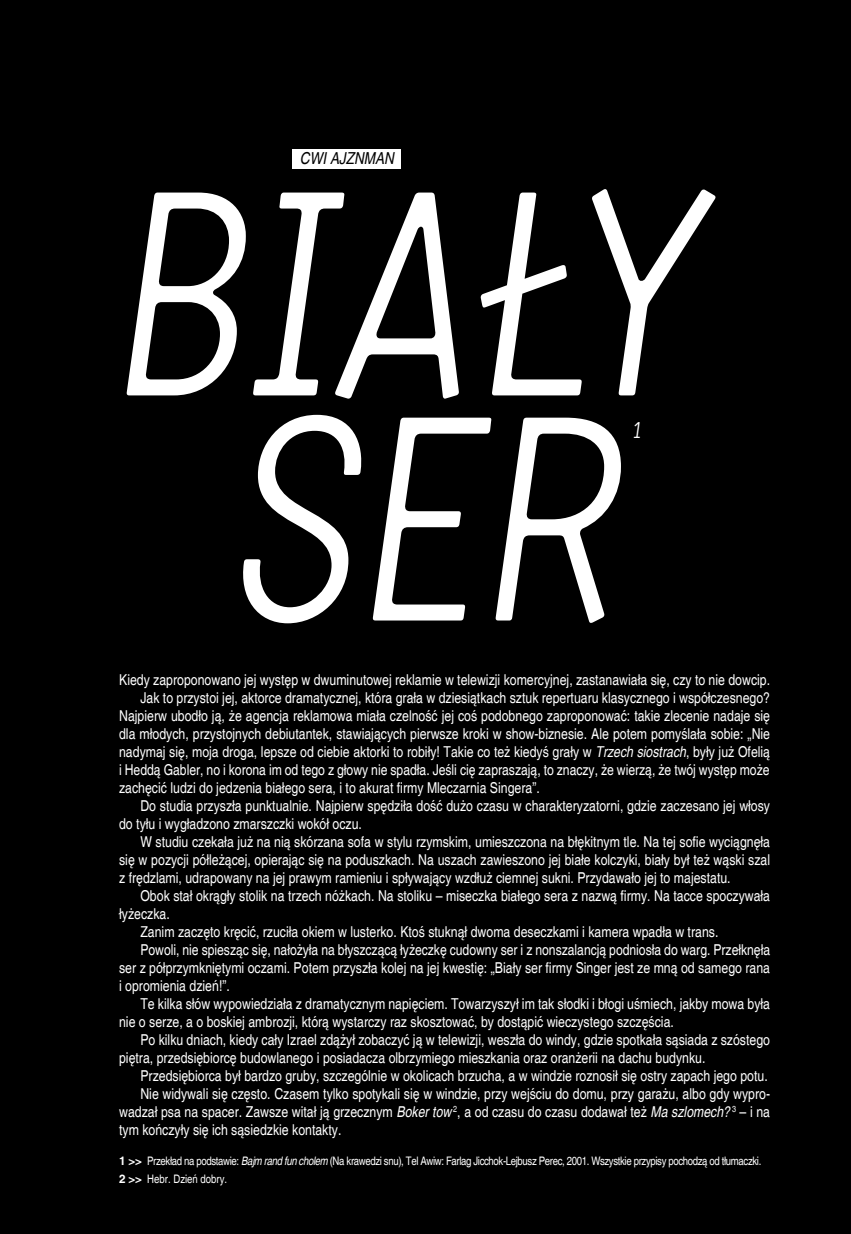
<style>
.page{position:relative;width:851px;height:1234px;background:#fff}
.page>*{position:absolute;margin:0;border:0;box-sizing:border-box;transform-origin:0 0}
.t1{font:italic 300 280.8px/224.9px "Katarine Std";color:#fff;text-align:center}
.t2{font:italic 300 22.05px "Katarine Std";color:#fff}
.t3{font:italic condensed 16.5px "Helvetica";color:#000}
.t4{font:condensed 15px "Helvetica";color:#fff}
.t5{font:condensed 11.7px/17.7px "Helvetica";letter-spacing:-.03em;color:#fff}
.s1{font-style:italic}
.s2{font-weight:700;font-stretch:normal}
</style>
<div class="page">
<div style="left:0;top:0;width:850px;height:1233px;background:#000"></div>
<div style="left:292px;top:149px;width:109px;height:19px;background:#fff"></div>
<p class="t3" style="left:300px;top:149px;width:95px">Cwi Ajznma n</p>
<h1 class="t1" style="left:119px;top:180px;width:585px">BIAŁY<br>SER</h1>
<h2 class="t2" style="left:633px;top:416px;width:10px">1</h2>
<p class="t4" style="left:119px;top:670px;width:652px">Kiedy zaproponowano jej występ w dwuminutowej reklamie w telewizji komercyjnej, zastanawiała się, czy to nie dowcip.</p>
<p class="t4" style="left:140px;top:688px;width:631px">Jak to przystoi jej, aktorce dramatycznej, która grała w dziesiątkach sztuk repertuaru klasycznego i współczesnego?</p>
<p class="t4" style="left:119px;top:706px;width:652px">Najpierw ubodło ją, że agencja reklamowa miała czelność jej coś podobnego zaproponować: takie zlecenie nadaje się</p>
<p class="t4" style="left:119px;top:724px;width:652px">dla młodych, przystojnych debiutantek, stawiających pierwsze kroki w show-biznesie. Ale potem pomyślała sobie: „Nie</p>
<p class="t4" style="left:119px;top:742px;width:652px">nadymaj się, moja droga, lepsze od ciebie aktorki to robiły! Takie co też kiedyś grały w <span class="s1">Trzech siostrach</span>, były już Ofelią</p>
<p class="t4" style="left:119px;top:760px;width:651px">i Heddą Gabler, no i korona im od tego z głowy nie spadła. Jeśli cię zapraszają, to znaczy, że wierzą, że twój występ może</p>
<p class="t4" style="left:119px;top:778px;width:422px">zachęcić ludzi do jedzenia białego sera, i to akurat firmy Mleczarnia Singera”.</p>
<p class="t4" style="left:140px;top:796px;width:631px">Do studia przyszła punktualnie. Najpierw spędziła dość dużo czasu w charakteryzatorni, gdzie zaczesano jej włosy</p>
<p class="t4" style="left:119px;top:814px;width:244px">do tyłu i wygładzono zmarszczki wokół oczu.</p>
<p class="t4" style="left:140px;top:832px;width:631px">W studiu czekała już na nią skórzana sofa w stylu rzymskim, umieszczona na błękitnym tle. Na tej sofie wyciągnęła</p>
<p class="t4" style="left:119px;top:850px;width:652px">się w pozycji półleżącej, opierając się na poduszkach. Na uszach zawieszono jej białe kolczyki, biały był też wąski szal</p>
<p class="t4" style="left:119px;top:868px;width:613px">z frędzlami, udrapowany na jej prawym ramieniu i spływający wzdłuż ciemnej sukni. Przydawało jej to majestatu.</p>
<p class="t4" style="left:140px;top:886px;width:631px">Obok stał okrągły stolik na trzech nóżkach. Na stoliku – miseczka białego sera z nazwą firmy. Na tacce spoczywała</p>
<p class="t4" style="left:119px;top:904px;width:52px">łyżeczka.</p>
<p class="t4" style="left:140px;top:922px;width:579px">Zanim zaczęto kręcić, rzuciła okiem w lusterko. Ktoś stuknął dwoma deseczkami i kamera wpadła w trans.</p>
<p class="t4" style="left:140px;top:940px;width:631px">Powoli, nie spiesząc się, nałożyła na błyszczącą łyżeczkę cudowny ser i z nonszalancją podniosła do warg. Przełknęła</p>
<p class="t4" style="left:119px;top:958px;width:652px">ser z półprzymkniętymi oczami. Potem przyszła kolej na jej kwestię: „Biały ser firmy Singer jest ze mną od samego rana</p>
<p class="t4" style="left:119px;top:976px;width:112px">i opromienia dzień!”.</p>
<p class="t4" style="left:140px;top:994px;width:631px">Te kilka słów wypowiedziała z dramatycznym napięciem. Towarzyszył im tak słodki i błogi uśmiech, jakby mowa była</p>
<p class="t4" style="left:119px;top:1012px;width:556px">nie o serze, a o boskiej ambrozji, którą wystarczy raz skosztować, by dostąpić wieczystego szczęścia.</p>
<p class="t4" style="left:140px;top:1030px;width:631px">Po kilku dniach, kiedy cały Izrael zdążył zobaczyć ją w telewizji, weszła do windy, gdzie spotkała sąsiada z szóstego</p>
<p class="t4" style="left:119px;top:1048px;width:587px">piętra, przedsiębiorcę budowlanego i posiadacza olbrzymiego mieszkania oraz oranżerii na dachu budynku.</p>
<p class="t4" style="left:140px;top:1066px;width:628px">Przedsiębiorca był bardzo gruby, szczególnie w okolicach brzucha, a w windzie roznosił się ostry zapach jego potu.</p>
<p class="t4" style="left:140px;top:1084px;width:631px">Nie widywali się często. Czasem tylko spotykali się w windzie, przy wejściu do domu, przy garażu, albo gdy wypro-</p>
<p class="t4" style="left:119px;top:1102px;width:652px">wadzał psa na spacer. Zawsze witał ją grzecznym <span class="s1">Boker tow</span><sup>2</sup>, a od czasu do czasu dodawał też <span class="s1">Ma szlomech?</span> <sup>3</sup> – i na</p>
<p class="t4" style="left:119px;top:1120px;width:224px">tym kończyły się ich sąsiedzkie kontakty.</p>
<p class="t5" style="left:119px;top:1151px;width:643px"><span class="s2">1 &gt;&gt;</span> Przekład na podstawie: <span class="s1">Bajm rand fun cholem</span> (Na krawedzi snu), Tel Awiw: Farlag Jicchok-Lejbusz Perec, 2001. Wszystkie przypisy pochodzą od tłumaczki.<br><span class="s2">2 &gt;&gt;</span> Hebr. Dzień dobry.</p>
</div>
